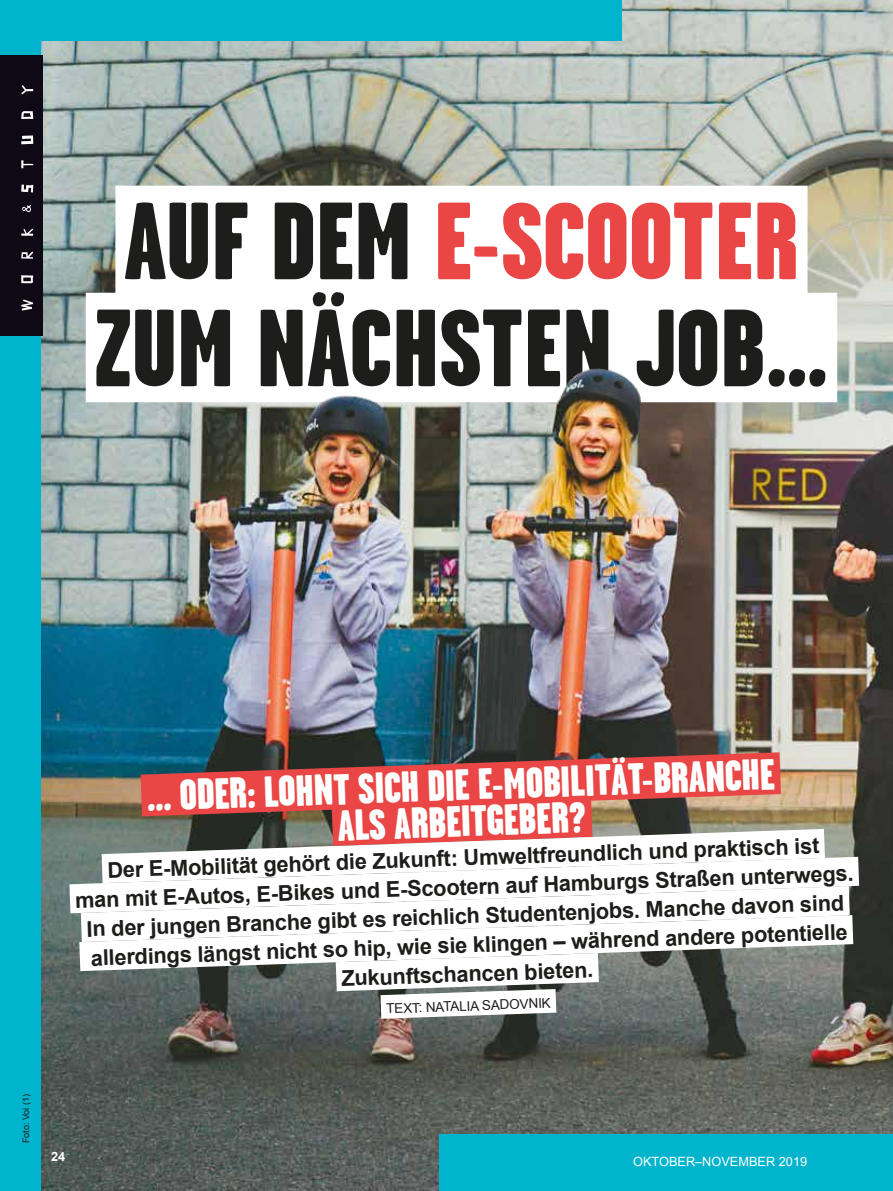
<style>
.page{position:relative;width:893px;height:1191px;background:#fff}
.page>*{position:absolute;margin:0;border:0;box-sizing:border-box;transform-origin:0 0}
.t1{font:900 109.5px/106.9px "Garage Gothic";color:#1d1d1b}
.t2{font:900 43.5px/36.3px "Garage Gothic";color:#fff;text-align:center}
.t3{font:700 21.75px/29.1px "Arial";color:#1d1d1b;text-align:center}
.t4{font:13.5px "Arial";color:#1d1d1b}
.t5{font:12.75px "Arial";color:#fff}
.t6{font:700 12.75px "Arial";color:#fff}
.t7{font:9px "Arial";color:#1d1d1b}
.s1{color:#e94645}
</style>
<div class="page">
<img style="left:40px;top:0;width:853px;height:1191px">
<div style="left:0;top:0;width:621px;height:40px;background:#00b4cd"></div>
<div style="left:0;top:40px;width:40px;height:1151px;background:#00b4cd"></div>
<div style="left:440px;top:1134px;width:453px;height:57px;background:#00b4cd"></div>
<div style="left:0;top:56px;width:43px;height:280px;background:#0f0915"></div>
<svg style="left:21px;top:85px;width:12px;height:225px"></svg>
<div style="left:115px;top:186px;width:692px;height:109px;background:#fff"></div>
<div style="left:86px;top:293px;width:751px;height:109px;background:#fff"></div>
<img style="left:98px;top:730px;width:725px;height:83px">
<div style="left:289px;top:773px;width:346px;height:40px;background:#e94645"></div>
<svg style="left:72px;top:813px;width:782px;height:28px;background:#a16c61"></svg>
<svg style="left:40px;top:841px;width:849px;height:88px"></svg>
<svg style="left:51px;top:870px;width:828px;height:29px"></svg>
<svg style="left:50px;top:899px;width:833px;height:87px"></svg>
<svg style="left:306px;top:937px;width:322px;height:94px"></svg>
<img style="left:297px;top:368px;width:358px;height:37px">
<h1 class="t1" style="left:94px;top:187px;width:736px">AUF DEM <span class="s1">E-SCOOTER<br></span>ZUM NÄCHSTEN JOB…</h1>
<h2 class="t2" style="left:146px;top:777px;width:630px;rotate:-2deg">… ODER: LOHNT SICH DIE E-MOBILITÄT-BRANCHE<br>ALS ARBEITGEBER?</h2>
<p class="t3" style="left:74px;top:857px;width:780px;rotate:-2deg">Der E-Mobilität gehört die Zukunft: Umweltfreundlich und praktisch ist<br>man mit E-Autos, E-Bikes und E-Scootern auf Hamburgs Straßen unterwegs.<br>In der jungen Branche gibt es reichlich Studentenjobs. Manche davon sind allerdings längst nicht so hip, wie sie klingen – während andere potentielle Zukunftschancen bieten.</p>
<p class="t4" style="left:386px;top:999px;width:166px;rotate:-2deg">TEXT: NATALIA SADOVNIK</p>
<p class="t7" style="left:20px;top:1143px;width:51px;rotate:-90deg">Foto: Voi (1)</p>
<p class="t6" style="left:51px;top:1148px;width:16px">24</p>
<p class="t5" style="left:633px;top:1153px;width:176px">OKTOBER–NOVEMBER 2019</p>
</div>
